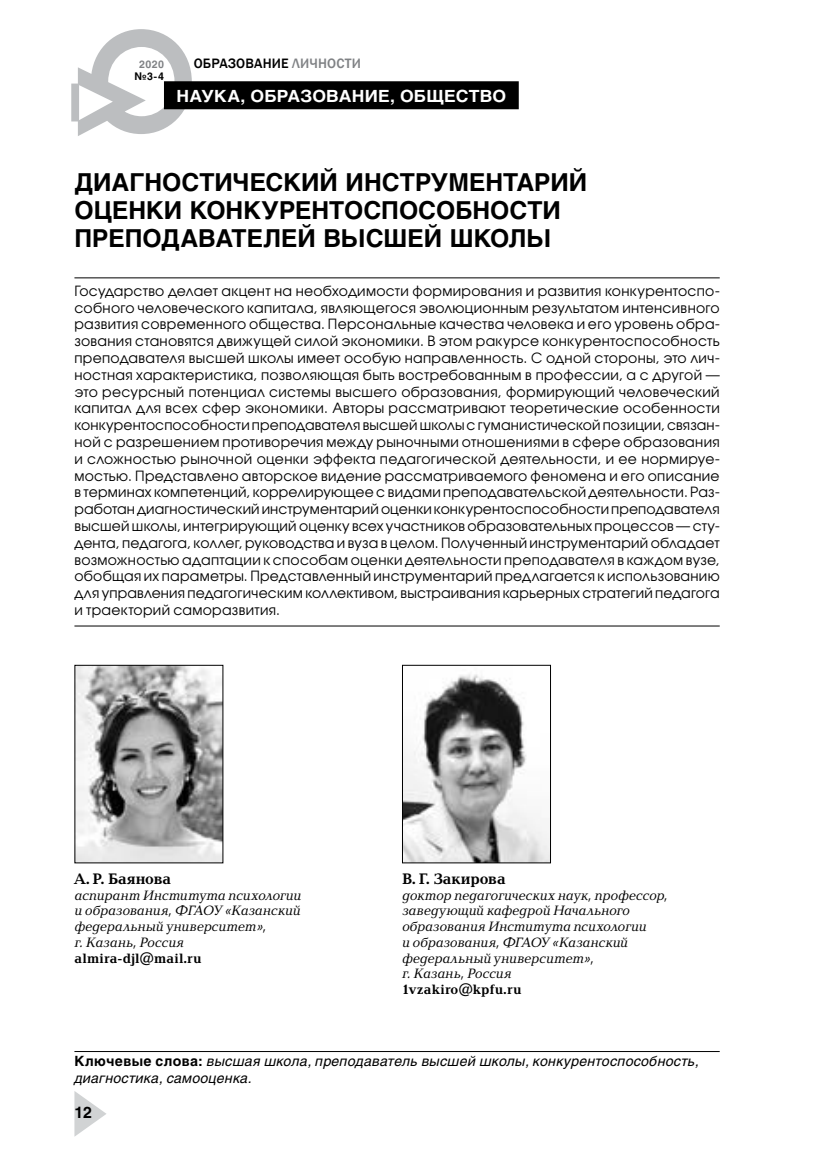
<style>
.page{position:relative;width:819px;height:1166px;background:#fff}
.page>*{position:absolute;margin:0;border:0;box-sizing:border-box;transform-origin:0 0}
.t1{font:700 24.5px/28px "Helios";color:#000}
.t2{font:700 16.62px "Helios";letter-spacing:.01em;color:#fff;scale:1.05 1}
.t3{font:700 15.75px "Baltica";letter-spacing:-.01em;color:#000}
.t4{font:700 15.75px "Helios";color:#000}
.t5{font:14px/16.8px "Avant Garde Gothic C";letter-spacing:.015em;color:#000;text-align:justify}
.t6{font:italic 14px/15.8px "Baltica";letter-spacing:-.005em;color:#000}
.t7{font:italic 14px/16.8px "Helios";letter-spacing:.02em;color:#000}
.t8{font:700 14px "Baltica";letter-spacing:.02em;color:#000}
.t9{font:500 14px "Franklin Gothic";letter-spacing:.01em;color:#000}
.t10{font:700 10.5px "Helios";color:#808285}
.t11{font:700 10.5px "Helios";color:#000}
.s1{color:#808285}
.s2{font-weight:700;font-style:normal}
</style>
<div class="page">
<svg style="left:71px;top:29px;width:121px;height:107px"></svg>
<svg style="left:74px;top:1091px;width:32px;height:46px"></svg>
<div style="left:164px;top:81px;width:354px;height:28px;background:#000"></div>
<img style="left:76px;top:667px;width:145px;height:194px">
<img style="left:404px;top:674px;width:145px;height:187px">
<div style="left:402px;top:665px;width:149px;height:198px;border:1px solid #000"></div>
<hr style="left:74px;top:1051px;width:645px;height:1px;background:#000">
<hr style="left:74px;top:277px;width:645px;height:1px;background:#000">
<hr style="left:74px;top:625px;width:645px;height:1px;background:#000">
<p class="t10" style="left:139px;top:58px;width:26px">2020</p>
<p class="t11" style="left:134px;top:70px;width:31px">№3-4</p>
<p class="t9" style="left:194px;top:55px;width:169px">ОБРАЗОВАНИЕ <span class="s1">ЛИЧНОСТИ</span></p>
<p class="t2" style="left:176px;top:87px;width:315px">НАУКА, ОБРАЗОВАНИЕ, ОБЩЕСТВО</p>
<h1 class="t1" style="left:74px;top:168px;width:514px">ДИАГНОСТИЧЕСКИЙ ИНСТРУМЕНТАРИЙ<br>ОЦЕНКИ КОНКУРЕНТОСПОСОБНОСТИ<br>ПРЕПОДАВАТЕЛЕЙ ВЫСШЕЙ ШКОЛЫ</h1>
<p class="t5" style="left:74px;top:282px;width:646px">Государство делает акцент на необходимости формирования и развития конкурентоспо&shy;собного человеческого капитала, являющегося эволюционным результатом интенсивного развития современного общества. Персональные качества человека и его уровень обра&shy;зования становятся движущей силой экономики. В этом ракурсе конкурентоспособность преподавателя высшей школы имеет особую направленность. С одной стороны, это лич&shy;ностная характеристика, позволяющая быть востребованным в профессии, а с другой — это ресурсный потенциал системы высшего образования, формирующий человеческий капитал для всех сфер экономики. Авторы рассматривают теоретические особенности конкурентоспособности преподавателя высшей школы сгуманистической позиции, связан&shy;ной с разрешением противоречия между рыночными отношениями в сфере образования и сложностью рыночной оценки эффекта педагогической деятельности, и ее нормируе&shy;мостью. Представлено авторское видение рассматриваемого феномена и его описание в терминах компетенций, коррелирующее с видами преподавательской деятельности. Раз&shy;работан диагностический инструментарий оценки конкурентоспособности преподавателя высшей школы, интегрирующий оценку всех участников образовательных процессов — сту&shy;дента, педагога, коллег, руководства и вуза в целом. Полученный инструментарий обладает возможностью адаптации к способам оценки деятельности преподавателя в каждом вузе, обобщая их параметры. Представленный инструментарий предлагается к использованию для управления педагогическим коллективом, выстраивания карьерных стратегий педагога и траекторий саморазвития.</p>
<p class="t3" style="left:74px;top:869px;width:98px">А. Р. Баянова</p>
<p class="t6" style="left:74px;top:887px;width:228px">аспирант Института психологии и образования, ФГАОУ «Казанский федеральный университет»,<br>г. Казань, Россия</p>
<p class="t8" style="left:74px;top:949px;width:129px">almira-djl@mail.ru</p>
<p class="t3" style="left:402px;top:869px;width:105px">В. Г. Закирова</p>
<p class="t6" style="left:402px;top:887px;width:267px">доктор педагогических наук, профессор, заведующий кафедрой Начального образования Института психологии<br>и образования, ФГАОУ «Казанский федеральный университет»,<br>г. Казань, Россия</p>
<p class="t8" style="left:402px;top:981px;width:121px">1vzakiro@kpfu.ru</p>
<p class="t7" style="left:74px;top:1052px;width:625px"><span class="s2">Ключевые слова:</span> высшая школа, преподаватель высшей школы, конкурентоспособность, диагностика, самооценка.</p>
<p class="t4" style="left:74px;top:1103px;width:19px">12</p>
</div>
